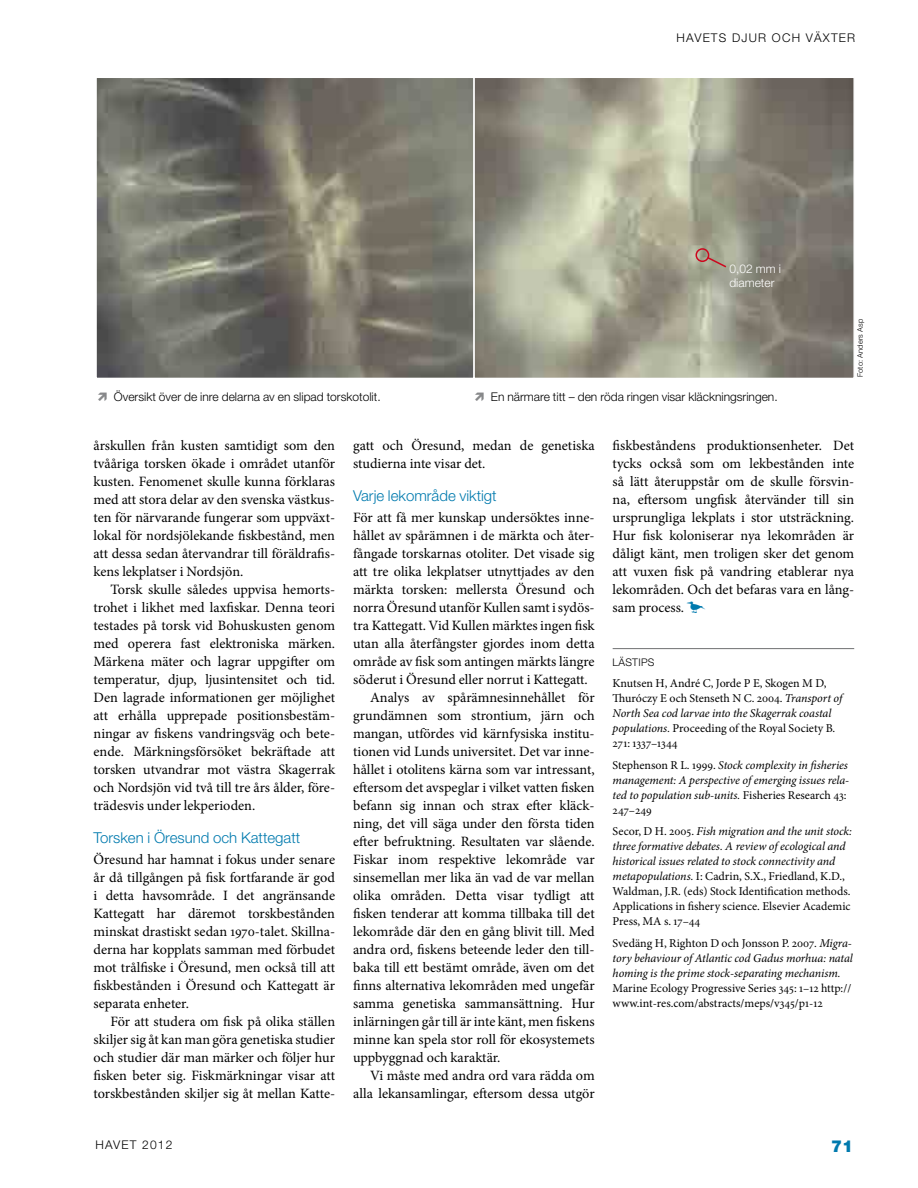
<style>
.page{position:relative;width:918px;height:1188px;background:#fff}
.page>*{position:absolute;margin:0;border:0;box-sizing:border-box;transform-origin:0 0}
.t1{font:900 16.5px "Helvetica Neue";color:#007aae}
.t2{font:300 15px "Helvetica Neue";color:#007aae}
.t3{font:14.25px/18px "Minion Pro";color:#000;text-align:justify}
.t4{font:12px/15px "Minion Pro";color:#000}
.t5{font:italic 12px/15px "Minion Pro";letter-spacing:-.01em;color:#000;text-align:justify}
.t6{font:300 12px "Helvetica Neue";color:#000}
.t7{font:300 12px "Helvetica Neue";letter-spacing:.1em;color:#000}
.t8{font:12px "Minion Regular SC";letter-spacing:.005em;color:#000}
.t9{font:300 12px/13.5px "Helvetica Neue";color:#fff}
.t10{font:300 10.5px "Helvetica Neue";color:#000}
.t11{font:300 7.5px "Helvetica Neue";letter-spacing:.02em;color:#000}
.s1{color:#87888a}
.s2{font-family:"Minion Regular SC"}
.s3{font-family:"Maritime BT";font-size:18px;color:#007aae}
.s4{font-style:italic}
.s5{font-family:"Minion Pro"}
.s6{font-family:"Helvetica Neue";font-weight:300;color:#fff}
.s7{font-style:normal}
.s8{font-family:"Minion Regular SC";font-style:normal}
</style>
<div class="page">
<hr style="left:613px;top:648px;width:241px;height:1px;background:#707172">
<img style="left:98px;top:80px;width:754px;height:296px">
<div style="left:473px;top:77px;width:382px;height:302px;border:2px solid #fff"></div>
<div style="left:95px;top:77px;width:380px;height:302px;border:2px solid #fff"></div>
<div style="left:696px;top:248px;width:13px;height:14px;border:2px solid #cd071e;border-radius:50%"></div>
<svg style="left:706px;top:256px;width:22px;height:13px"></svg>
<p class="t7" style="left:677px;top:30px;width:180px">havets djur och växter</p>
<p class="t9" style="left:729px;top:262px;width:53px">0,02 mm i diameter</p>
<p class="t6" style="left:98px;top:389px;width:285px"><span class="s1">■</span> Översikt över de inre delarna av en slipad torskotolit.</p>
<p class="t6" style="left:475px;top:389px;width:305px"><span class="s1">■</span> En närmare titt – den röda ringen visar kläckningsringen.</p>
<p class="t11" style="left:856px;top:377px;width:60px;rotate:-90deg">Foto: Anders Asp</p>
<p class="t3" style="left:94px;top:437px;width:243px">årskullen från kusten samtidigt som den tvååriga torsken ökade i området utanför kusten. Fenomenet skulle kunna förklaras med att stora delar av den svenska västkus&shy;ten för närvarande fungerar som uppväxt&shy;lokal för nordsjölekande fiskbestånd, men att dessa sedan återvandrar till föräldrafis&shy;kens lekplatser i Nordsjön.</p>
<p class="t3" style="left:94px;top:581px;width:243px;text-indent:17px">Torsk skulle således uppvisa hemorts&shy;trohet i likhet med laxfiskar. Denna teori testades på torsk vid Bohuskusten genom med operera fast elektroniska märken.<br>Märkena mäter och lagrar uppgifter om temperatur, djup, ljusintensitet och tid.<br>Den lagrade informationen ger möjlighet att erhålla upprepade positionsbestäm&shy;ningar av fiskens vandringsväg och bete&shy;ende. Märkningsförsöket bekräftade att torsken utvandrar mot västra Skagerrak och Nordsjön vid två till tre års ålder, före&shy;trädesvis under lekperioden.</p>
<p class="t2" style="left:94px;top:828px;width:208px">Torsken i Öresund och Kattegatt</p>
<p class="t3" style="left:94px;top:851px;width:243px">Öresund har hamnat i fokus under senare år då tillgången på fisk fortfarande är god i detta havsområde. I det angränsande Kattegatt har däremot torskbestånden minskat drastiskt sedan <span class="s2">1970</span>-talet. Skillna&shy;derna har kopplats samman med förbudet mot trålfiske i Öresund, men också till att fiskbestånden i Öresund och Kattegatt är separata enheter.</p>
<p class="t3" style="left:94px;top:1012px;width:243px;text-indent:17px">För att studera om fisk på olika ställen skiljer sig åt kan man göra genetiska studier och studier där man märker och följer hur fisken beter sig. Fiskmärkningar visar att torskbestånden skiljer sig åt mellan Katte-</p>
<p class="t3" style="left:353px;top:436px;width:243px">gatt och Öresund, medan de genetiska studierna inte visar det.</p>
<p class="t2" style="left:353px;top:486px;width:145px">Varje lekområde viktigt</p>
<p class="t3" style="left:353px;top:509px;width:243px">För att få mer kunskap undersöktes inne-</p>
<p class="t3" style="left:353px;top:527px;width:243px">hållet av spårämnen i de märkta och åter-</p>
<p class="t3" style="left:353px;top:545px;width:243px">fångade torskarnas otoliter. Det visade sig</p>
<p class="t3" style="left:353px;top:563px;width:243px">att tre olika lekplatser utnyttjades av den</p>
<p class="t3" style="left:353px;top:581px;width:243px">märkta torsken: mellersta Öresund och</p>
<p class="t3" style="left:353px;top:599px;width:243px">norra Öresund utanför Kullen samt i sydös-</p>
<p class="t3" style="left:353px;top:617px;width:243px">tra Kattegatt. Vid Kullen märktes ingen fisk</p>
<p class="t3" style="left:353px;top:635px;width:243px">utan alla återfångster gjordes inom detta</p>
<p class="t3" style="left:353px;top:653px;width:243px">område av fisk som antingen märkts längre</p>
<p class="t3" style="left:353px;top:670px;width:236px">söderut i Öresund eller norrut i Kattegatt.</p>
<p class="t3" style="left:370px;top:688px;width:226px">Analys av spårämnesinnehållet för</p>
<p class="t3" style="left:353px;top:706px;width:243px">grundämnen som strontium, järn och</p>
<p class="t3" style="left:353px;top:724px;width:243px">mangan, utfördes vid kärnfysiska institu-</p>
<p class="t3" style="left:353px;top:742px;width:243px">tionen vid Lunds universitet. Det var inne-</p>
<p class="t3" style="left:353px;top:760px;width:243px">hållet i otolitens kärna som var intressant,</p>
<p class="t3" style="left:353px;top:778px;width:243px">eftersom det avspeglar i vilket vatten fisken</p>
<p class="t3" style="left:353px;top:796px;width:243px">befann sig innan och strax efter kläck-</p>
<p class="t3" style="left:353px;top:814px;width:243px">ning, det vill säga under den första tiden</p>
<p class="t3" style="left:353px;top:832px;width:243px">efter befruktning. Resultaten var slående.</p>
<p class="t3" style="left:353px;top:850px;width:243px">Fiskar inom respektive lekområde var</p>
<p class="t3" style="left:353px;top:868px;width:243px">sinsemellan mer lika än vad de var mellan</p>
<p class="t3" style="left:353px;top:886px;width:243px">olika områden. Detta visar tydligt att</p>
<p class="t3" style="left:353px;top:904px;width:243px">fisken tenderar att komma tillbaka till det</p>
<p class="t3" style="left:353px;top:922px;width:243px">lekområde där den en gång blivit till. Med</p>
<p class="t3" style="left:353px;top:940px;width:243px">andra ord, fiskens beteende leder den till-</p>
<p class="t3" style="left:353px;top:958px;width:243px">baka till ett bestämt område, även om det</p>
<p class="t3" style="left:353px;top:976px;width:243px">finns alternativa lekområden med ungefär</p>
<p class="t3" style="left:353px;top:994px;width:243px">samma genetiska sammansättning. Hur</p>
<p class="t3" style="left:353px;top:1012px;width:243px">inlärningen går till är inte känt, men fiskens</p>
<p class="t3" style="left:353px;top:1030px;width:243px">minne kan spela stor roll för ekosystemets</p>
<p class="t3" style="left:353px;top:1048px;width:149px">uppbyggnad och karaktär.</p>
<p class="t3" style="left:370px;top:1066px;width:226px">Vi måste med andra ord vara rädda om</p>
<p class="t3" style="left:353px;top:1084px;width:243px">alla lekansamlingar, eftersom dessa utgör</p>
<p class="t3" style="left:613px;top:437px;width:243px">fiskbeståndens produktionsenheter. Det tycks också som om lekbestånden inte så lätt återuppstår om de skulle försvin&shy;na, eftersom ungfisk återvänder till sin ursprungliga lekplats i stor utsträckning.<br>Hur fisk koloniserar nya lekområden är dåligt känt, men troligen sker det genom att vuxen fisk på vandring etablerar nya lekområden. Och det befaras vara en lång&shy;sam process. <span class="s3">S</span></p>
<p class="t10" style="left:613px;top:656px;width:7px">Lästips</p>
<p class="t4" style="left:613px;top:676px;width:231px">Knutsen H, André C, Jorde P E, Skogen M D, Thuróczy E och Stenseth N C. <span class="s2">2004</span>. <span class="s4">Transport of North Sea cod larvae into the Skagerrak coastal populations.</span> Proceeding of the Royal Society B.</p>
<p class="t8" style="left:613px;top:738px;width:70px">271<span class="s5">:</span> 1337<span class="s5">–</span>1344<span class="s6">.</span></p>
<p class="t5" style="left:613px;top:757px;width:238px"><span class="s7">Stephenson R L.</span> <span class="s8">1999</span><span class="s7">.</span> Stock complexity in fisheries management: A perspective of emerging issues rela&shy;ted to population sub-units. <span class="s7">Fisheries Research</span> <span class="s8">43</span><span class="s7">:</span></p>
<p class="t8" style="left:613px;top:804px;width:41px">247<span class="s5">–</span>249</p>
<p class="t4" style="left:613px;top:824px;width:241px">Secor, D H. <span class="s2">2005</span>. <span class="s4">Fish migration and the unit stock: three formative debates. A review of ecological and historical issues related to stock connectivity and metapopulations.</span> I: Cadrin, S.X., Friedland, K.D., Waldman, J.R. (eds) Stock Identification methods.<br>Applications in fishery science. Elsevier Academic Press, MA s. <span class="s2">17</span>–<span class="s2">44</span></p>
<p class="t4" style="left:613px;top:935px;width:242px">Svedäng H, Righton D och Jonsson P. <span class="s2">2007</span>. <span class="s4">Migra&shy;tory behaviour of Atlantic cod Gadus morhua: natal homing is the prime stock-separating mechanism.<br></span>Marine Ecology Progressive Series <span class="s2">345</span>: <span class="s2">1</span>–<span class="s2">12</span> http:// www.int-res.com/abstracts/meps/v<span class="s2">345</span>/p<span class="s2">1</span>-<span class="s2">12</span></p>
<p class="t7" style="left:95px;top:1137px;width:79px">havet 2012</p>
<p class="t1" style="left:831px;top:1136px;width:24px">71</p>
</div>
